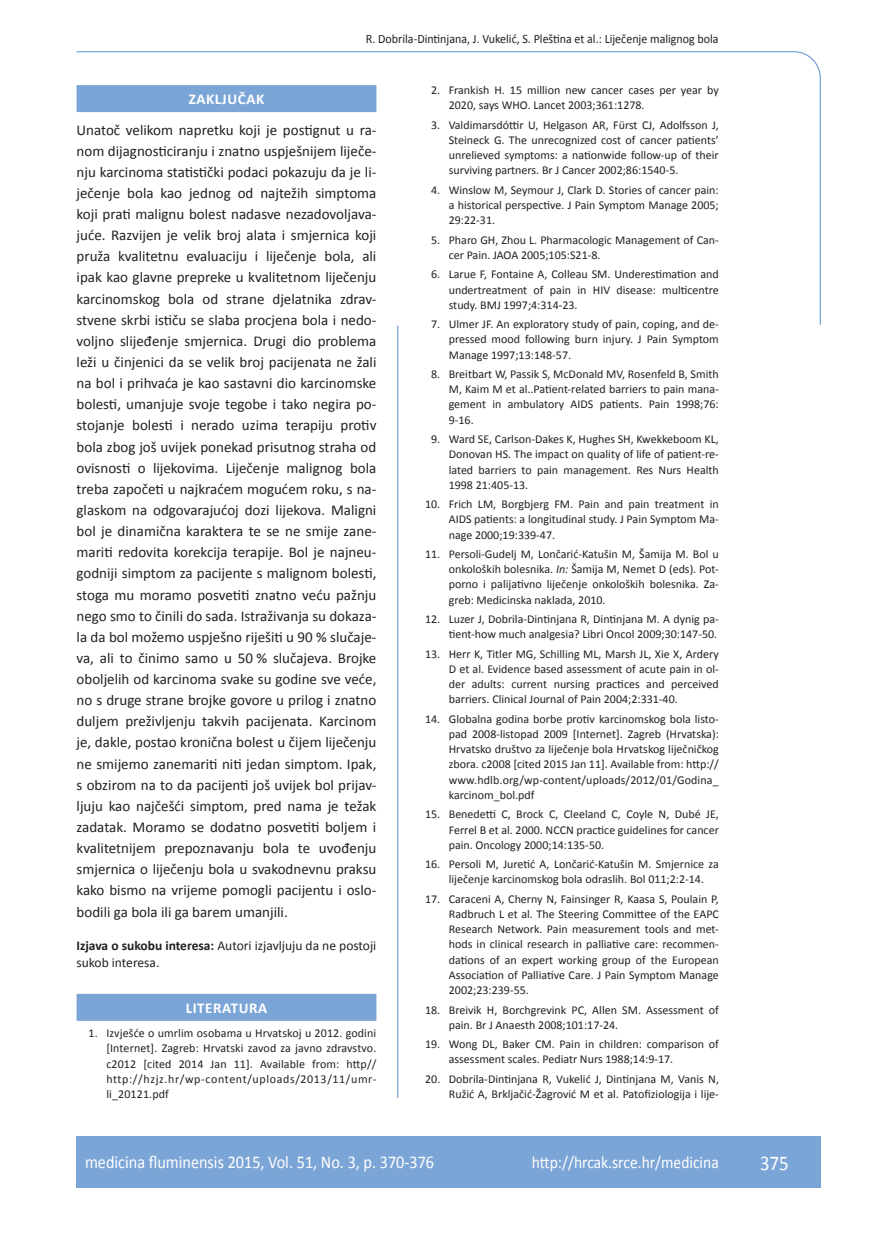
<style>
.page{position:relative;width:872px;height:1234px;background:#fff}
.page>*{position:absolute;margin:0;border:0;box-sizing:border-box;transform-origin:0 0}
.t1{font:21px "Calibri";color:#fff;scale:.9 1}
.t2{font:18px "Calibri";color:#fff;scale:.9 1}
.t3{font:17.25px "Calibri";color:#fff;scale:.9 1}
.t4{font:15px/21.1px "Calibri";color:#231f20;text-align:justify}
.t5{font:700 15px "Calibri";letter-spacing:.04em;color:#fff}
.t6{font:13.5px/16.6px "Calibri";color:#231f20}
.t7{font:12.75px "Calibri";color:#231f20;scale:.94 1}
.t8{font:12px/15.1px "Calibri";color:#231f20;text-align:justify}
.s1{font-weight:700}
.s2{font-style:italic}
</style>
<div class="page">
<svg style="left:76px;top:51px;width:745px;height:275px"></svg>
<hr style="left:397px;top:325px;width:1px;height:772px;background:#7ca5d7">
<div style="left:77px;top:1135px;width:744px;height:51px;background:#7ca5d7"></div>
<div style="left:77px;top:85px;width:299px;height:27px;background:#7ca5d7"></div>
<div style="left:77px;top:993px;width:299px;height:27px;background:#7ca5d7"></div>
<p class="t7" style="left:366px;top:30px;width:377px">R. Dobrila-Dintinjana, J. Vukelić, S. Pleština et al.: Liječenje malignog bola</p>
<p class="t5" style="left:189px;top:90px;width:77px">ZAKLJUČAK</p>
<p class="t4" style="left:77px;top:118px;width:301px">Unatoč velikom napretku koji je postignut u ra&shy;nom dijagnosticiranju i znatno uspješnijem liječe&shy;nju karcinoma statistički podaci pokazuju da je li&shy;ječenje bola kao jednog od najtežih simptoma koji prati malignu bolest nadasve nezadovoljava&shy;juće. Razvijen je velik broj alata i smjernica koji pruža kvalitetnu evaluaciju i liječenje bola, ali ipak kao glavne prepreke u kvalitetnom liječenju karcinomskog bola od strane djelatnika zdrav&shy;stvene skrbi ističu se slaba procjena bola i nedo&shy;voljno slijeđenje smjernica. Drugi dio problema leži u činjenici da se velik broj pacijenata ne žali na bol i prihvaća je kao sastavni dio karcinomske bolesti, umanjuje svoje tegobe i tako negira po&shy;stojanje bolesti i nerado uzima terapiju protiv bola zbog još uvijek ponekad prisutnog straha od ovisnosti o lijekovima. Liječenje malignog bola treba započeti u najkraćem mogućem roku, s na&shy;glaskom na odgovarajućoj dozi lijekova. Maligni bol je dinamična karaktera te se ne smije zane&shy;mariti redovita korekcija terapije. Bol je najneu&shy;godniji simptom za pacijente s malignom bolesti, stoga mu moramo posvetiti znatno veću pažnju nego smo to činili do sada. Istraživanja su dokaza&shy;la da bol možemo uspješno riješiti u 90 % slučaje&shy;va, ali to činimo samo u 50 % slučajeva. Brojke oboljelih od karcinoma svake su godine sve veće, no s druge strane brojke govore u prilog i znatno duljem preživljenju takvih pacijenata. Karcinom je, dakle, postao kronična bolest u čijem liječenju ne smijemo zanemariti niti jedan simptom. Ipak, s obzirom na to da pacijenti još uvijek bol prijav&shy;ljuju kao najčešći simptom, pred nama je težak zadatak. Moramo se dodatno posvetiti boljem i kvalitetnijem prepoznavanju bola te uvođenju smjernica o liječenju bola u svakodnevnu praksu kako bismo na vrijeme pomogli pacijentu i oslo&shy;bodili ga bola ili ga barem umanjili.</p>
<p class="t6" style="left:77px;top:936px;width:301px"><span class="s1">Izjava o sukobu interesa:</span> Autori izjavljuju da ne postoji sukob interesa.</p>
<p class="t5" style="left:186px;top:998px;width:83px">LITERATURA</p>
<p class="t8" style="left:106px;top:1024px;width:271px;text-indent:-18px">1. Izvješće o umrlim osobama u Hrvatskoj u 2012. godini [Internet]. Zagreb: Hrvatski zavod za javno zdravstvo. c2012 [cited 2014 Jan 11]. Available from: http// http://hzjz.hr/wp-content/uploads/2013/11/umr&shy;li_20121.pdf</p>
<p class="t8" style="left:449px;top:82px;width:271px;text-indent:-18px">2. Frankish H. 15 million new cancer cases per year by<br>2020, says WHO. Lancet 2003;361:1278.</p>
<p class="t8" style="left:449px;top:117px;width:272px;text-indent:-18px">3. Valdimarsdóttir U, Helgason AR, Fürst CJ, Adolfsson J, Steineck G. The unrecognized cost of cancer patients’ unrelieved symptoms: a nationwide follow-up of their surviving partners. Br J Cancer 2002;86:1540-5.</p>
<p class="t8" style="left:449px;top:182px;width:271px;text-indent:-18px">4. Winslow M, Seymour J, Clark D. Stories of cancer pain: a historical perspective. J Pain Symptom Manage 2005; 29:22-31.</p>
<p class="t8" style="left:449px;top:231px;width:271px;text-indent:-18px">5. Pharo GH, Zhou L. Pharmacologic Management of Can&shy;cer Pain. JAOA 2005;105:S21-8.</p>
<p class="t8" style="left:449px;top:266px;width:271px;text-indent:-18px">6. Larue F, Fontaine A, Colleau SM. Underestimation and undertreatment of pain in HIV disease: multicentre study. BMJ 1997;4:314-23.</p>
<p class="t8" style="left:449px;top:316px;width:271px;text-indent:-18px">7. Ulmer JF. An exploratory study of pain, coping, and de&shy;pressed mood following burn injury. J Pain Symptom Manage 1997;13:148-57.</p>
<p class="t8" style="left:449px;top:366px;width:272px;text-indent:-18px">8. Breitbart W, Passik S, McDonald MV, Rosenfeld B, Smith M, Kaim M et al..Patient-related barriers to pain mana&shy;gement in ambulatory AIDS patients. Pain 1998;76:<br>9-16.</p>
<p class="t8" style="left:449px;top:431px;width:271px;text-indent:-18px">9. Ward SE, Carlson-Dakes K, Hughes SH, Kwekkeboom KL, Donovan HS. The impact on quality of life of patient-re&shy;lated barriers to pain management. Res Nurs Health 1998 21:405-13.</p>
<p class="t8" style="left:449px;top:496px;width:271px;text-indent:-24px">10. Frich LM, Borgbjerg FM. Pain and pain treatment in AIDS patients: a longitudinal study. J Pain Symptom Ma&shy;nage 2000;19:339-47.</p>
<p class="t8" style="left:449px;top:546px;width:271px;text-indent:-24px">11. Persoli-Gudelj M, Lončarić-Katušin M, Šamija M. Bol u onkoloških bolesnika. <span class="s2">In:</span> Šamija M, Nemet D (eds). Pot&shy;porno i palijativno liječenje onkoloških bolesnika. Za&shy;greb: Medicinska naklada, 2010.</p>
<p class="t8" style="left:425px;top:611px;width:295px;text-align:right">12. Luzer J, Dobrila-Dintinjana R, Dintinjana M. A dynig pa&shy;tient-how much analgesia? Libri Oncol 2009;30:147-50.</p>
<p class="t8" style="left:449px;top:645px;width:271px;text-indent:-24px">13. Herr K, Titler MG, Schilling ML, Marsh JL, Xie X, Ardery D et al. Evidence based assessment of acute pain in ol&shy;der adults: current nursing practices and perceived barriers. Clinical Journal of Pain 2004;2:331-40.</p>
<p class="t8" style="left:449px;top:710px;width:271px;text-indent:-24px">14. Globalna godina borbe protiv karcinomskog bola listo&shy;pad 2008-listopad 2009 [Internet]. Zagreb (Hrvatska):<br>Hrvatsko društvo za liječenje bola Hrvatskog liječničkog zbora. c2008 [cited 2015 Jan 11]. Available from: http:// www.hdlb.org/wp-content/uploads/2012/01/Godina_ karcinom_bol.pdf</p>
<p class="t8" style="left:449px;top:806px;width:272px;text-indent:-24px">15. Benedetti C, Brock C, Cleeland C, Coyle N, Dubé JE, Ferrel B et al. 2000. NCCN practice guidelines for cancer pain. Oncology 2000;14:135-50.</p>
<p class="t8" style="left:449px;top:855px;width:271px;text-indent:-24px">16. Persoli M, Juretić A, Lončarić-Katušin M. Smjernice za liječenje karcinomskog bola odraslih. Bol 011;2:2-14.</p>
<p class="t8" style="left:449px;top:890px;width:271px;text-indent:-24px">17. Caraceni A, Cherny N, Fainsinger R, Kaasa S, Poulain P, Radbruch L et al. The Steering Committee of the EAPC Research Network. Pain measurement tools and met&shy;hods in clinical research in palliative care: recommen&shy;dations of an expert working group of the European Association of Palliative Care. J Pain Symptom Manage 2002;23:239-55.</p>
<p class="t8" style="left:449px;top:1001px;width:271px;text-indent:-24px">18. Breivik H, Borchgrevink PC, Allen SM. Assessment of pain. Br J Anaesth 2008;101:17-24.</p>
<p class="t8" style="left:449px;top:1035px;width:271px;text-indent:-24px">19. Wong DL, Baker CM. Pain in children: comparison of assessment scales. Pediatr Nurs 1988;14:9-17.</p>
<p class="t8" style="left:425px;top:1070px;width:295px;text-align:right">20. Dobrila-Dintinjana R, Vukelić J, Dintinjana M, Vanis N,<br>Ružić A, Brkljačić-Žagrović M et al. Patofiziologija i lije-</p>
<h2 class="t2" style="left:85px;top:1150px;width:389px">medicina fluminensis 2015, Vol. 51, No. 3, p. 370-376</h2>
<h3 class="t3" style="left:532px;top:1151px;width:209px">http://hrcak.srce.hr/medicina</h3>
<h1 class="t1" style="left:760px;top:1149px;width:33px">375</h1>
</div>
